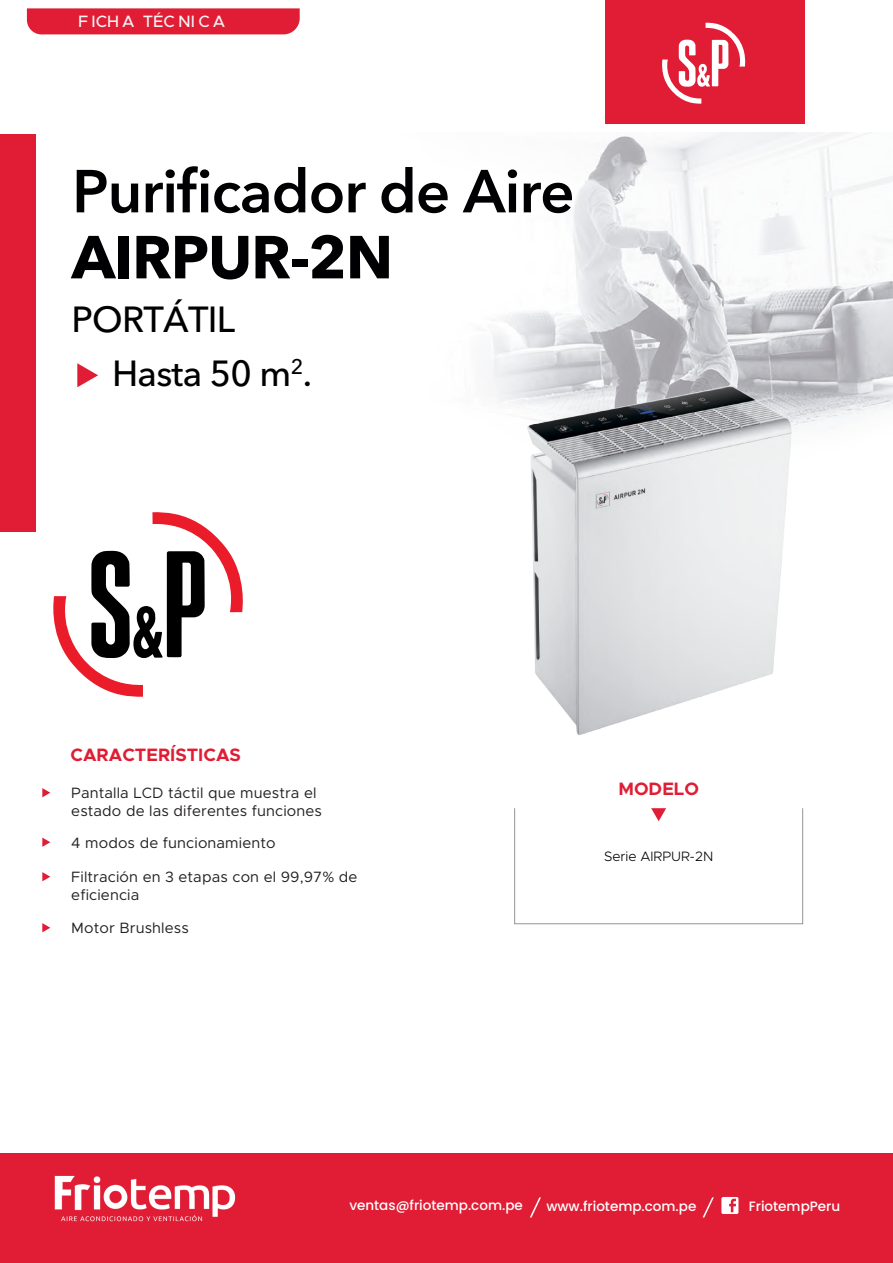
<style>
.page{position:relative;width:893px;height:1263px;background:#fff}
.page>*{position:absolute;margin:0;border:0;box-sizing:border-box;transform-origin:0 0}
.t1{font:600 60px "Avenir Next Cyr";letter-spacing:-.02em;color:#000002}
.t2{font:700 60px "Avenir Next Cyr";letter-spacing:-.02em;color:#000002}
.t3{font:500 36px "Avenir Next Cyr";letter-spacing:-.02em;color:#000002}
.t4{font:700 18px "Metropolis";color:#e01d34}
.t5{font:500 16.5px "Metropolis";letter-spacing:.1em;color:#f2f3f4}
.t6{font:15px/18px "Metropolis";letter-spacing:.01em;color:#231f20}
.t7{font:300 13.65px "Metropolis";color:#000001}
.t8{font:500 13.5px "Poppins";color:#fff}
</style>
<div class="page">
<svg style="left:652px;top:810px;width:13px;height:11px"></svg>
<div style="left:514px;top:808px;width:289px;height:116px;border:1px solid #929595"></div>
<div style="left:27px;top:8px;width:273px;height:26px;background:#e01d34"></div>
<div style="left:0;top:1153px;width:893px;height:110px;background:#e01d34"></div>
<img style="left:54px;top:1175px;width:182px;height:47px">
<svg style="left:530px;top:1197px;width:11px;height:20px"></svg>
<svg style="left:703px;top:1197px;width:11px;height:20px"></svg>
<svg style="left:721px;top:1197px;width:17px;height:17px"></svg>
<svg style="left:42px;top:788px;width:8px;height:9px"></svg>
<svg style="left:42px;top:837px;width:8px;height:10px"></svg>
<svg style="left:42px;top:872px;width:8px;height:9px"></svg>
<svg style="left:42px;top:923px;width:8px;height:9px"></svg>
<img style="left:493px;top:133px;width:400px;height:295px">
<div style="left:0;top:134px;width:36px;height:397px;background:#e01d34"></div>
<svg style="left:77px;top:363px;width:21px;height:24px"></svg>
<img style="left:526px;top:386px;width:266px;height:349px">
<svg style="left:53px;top:512px;width:190px;height:185px"></svg>
<div style="left:606px;top:0;width:199px;height:123px;background:#e01d34"></div>
<svg style="left:662px;top:22px;width:84px;height:82px"></svg>
<p class="t5" style="left:78px;top:11px;width:149px">FICHA TÉCNICA</p>
<h1 class="t1" style="left:72px;top:155px;width:504px">Purificador de Aire</h1>
<h1 class="t2" style="left:72px;top:221px;width:323px">AIRPUR-2N</h1>
<h2 class="t3" style="left:72px;top:298px;width:165px">PORTÁTIL</h2>
<h2 class="t3" style="left:112px;top:352px;width:202px">Hasta 50 m<sup>2</sup>.</h2>
<p class="t4" style="left:71px;top:743px;width:172px">CARACTERÍSTICAS</p>
<p class="t6" style="left:71px;top:784px;width:252px">Pantalla LCD táctil que muestra el estado de las diferentes funciones</p>
<p class="t6" style="left:71px;top:833px;width:206px">4 modos de funcionamiento</p>
<p class="t6" style="left:71px;top:868px;width:288px">Filtración en 3 etapas con el 99,97% de eficiencia</p>
<p class="t6" style="left:71px;top:919px;width:119px">Motor Brushless</p>
<p class="t4" style="left:618px;top:777px;width:82px">MODELO</p>
<p class="t7" style="left:604px;top:847px;width:111px">Serie AIRPUR-2N</p>
<p class="t8" style="left:349px;top:1198px;width:175px">ventas@friotemp.com.pe</p>
<p class="t8" style="left:546px;top:1199px;width:152px">www.friotemp.com.pe</p>
<p class="t8" style="left:749px;top:1199px;width:93px">FriotempPeru</p>
</div>
